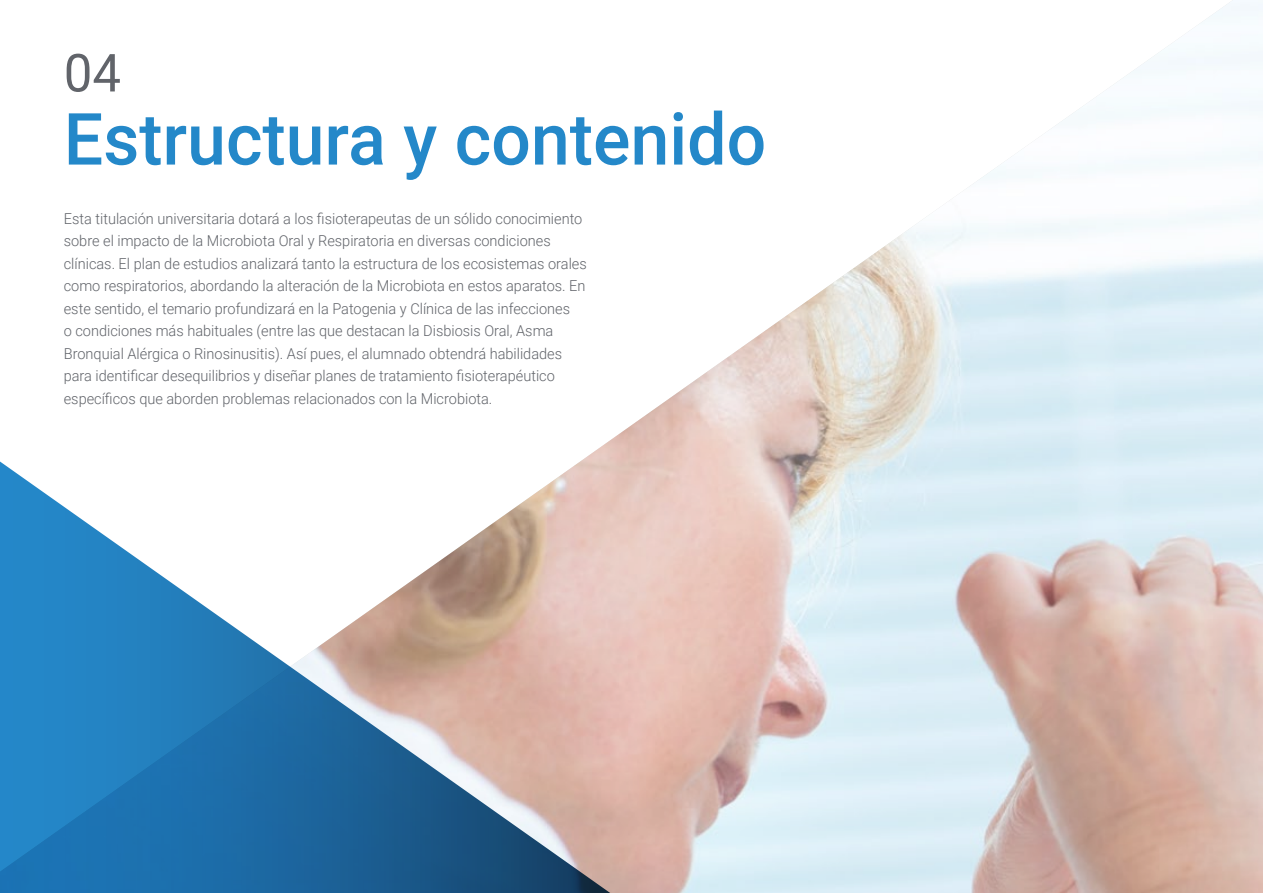
<style>
.page{position:relative;width:1263px;height:893px;background:#fff}
.page>*{position:absolute;margin:0;border:0;box-sizing:border-box;transform-origin:0 0}
.t1{font:500 72px "Roboto";color:#2488c9}
.t2{font:52.5px "Roboto";color:#61646a}
.t3{font:300 15px/22.5px "Roboto";color:#61646a}
</style>
<div class="page">
<img style="left:602px;top:0;width:661px;height:893px">
<svg style="left:0;top:446px;width:640px;height:447px"></svg>
<h2 class="t2" style="left:64px;top:36px;width:59px">04</h2>
<h1 class="t1" style="left:64px;top:89px;width:704px">Estructura y contenido</h1>
<p class="t3" style="left:64px;top:207px;width:524px">Esta titulación universitaria dotará a los fisioterapeutas de un sólido conocimiento sobre el impacto de la Microbiota Oral y Respiratoria en diversas condiciones clínicas. El plan de estudios analizará tanto la estructura de los ecosistemas orales como respiratorios, abordando la alteración de la Microbiota en estos aparatos. En este sentido, el temario profundizará en la Patogenia y Clínica de las infecciones<br>o condiciones más habituales (entre las que destacan la Disbiosis Oral, Asma Bronquial Alérgica o Rinosinusitis). Así pues, el alumnado obtendrá habilidades para identificar desequilibrios y diseñar planes de tratamiento fisioterapéutico específicos que aborden problemas relacionados con la Microbiota.</p>
</div>
